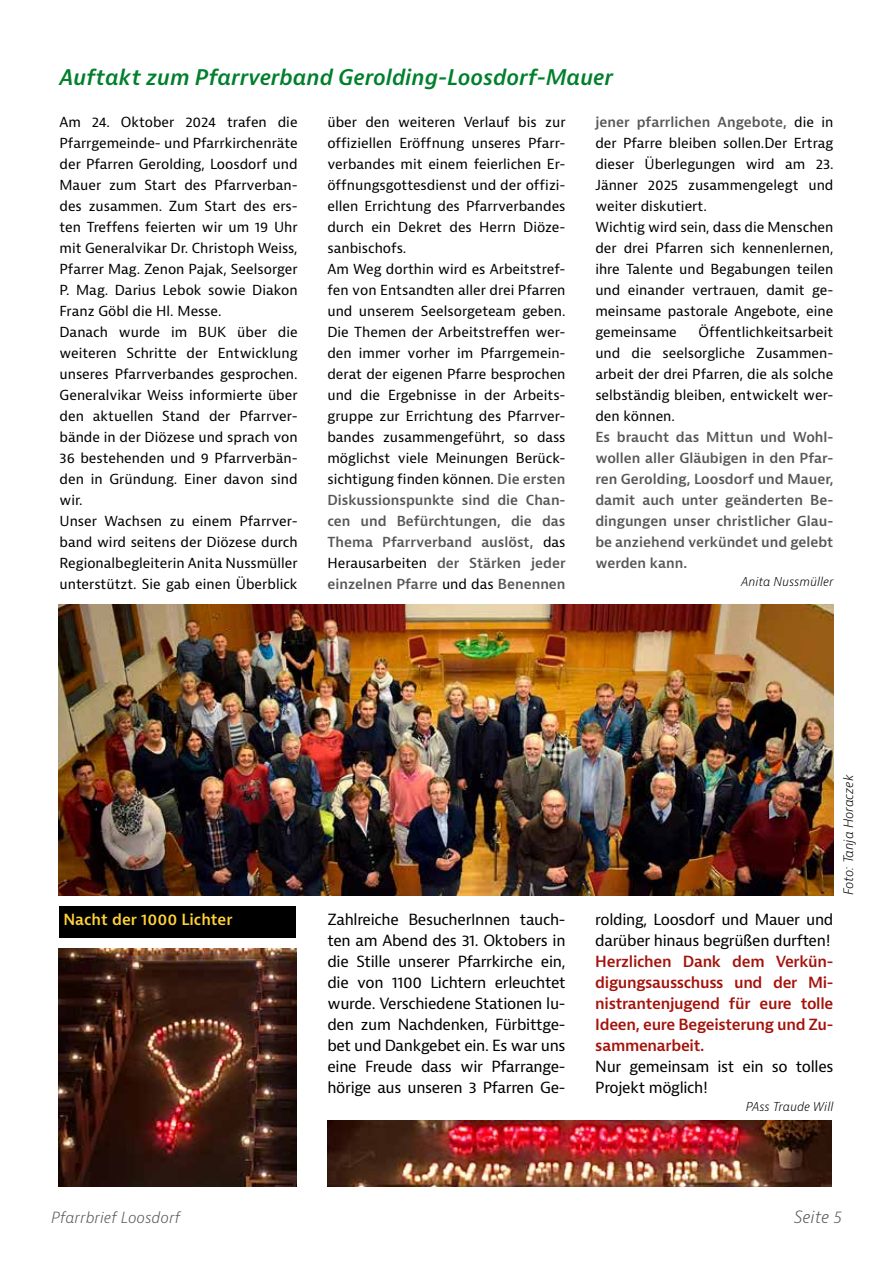
<style>
.page{position:relative;width:893px;height:1263px;background:#fff}
.page>*{position:absolute;margin:0;border:0;box-sizing:border-box;transform-origin:0 0}
.t1{font:italic 600 21px "Bernina Sans";color:#00802c}
.t2{font:italic 300 16.5px "Bernina Sans";color:#575756}
.t3{font:15px/21px "Bernina Sans";letter-spacing:-.02em;color:#000}
.t4{font:600 15px/21px "Bernina Sans";letter-spacing:-.02em;color:#a4120b;text-align:justify}
.t5{font:600 15px "Bernina Sans";color:#ffd239}
.t6{font:italic 300 15px "Bernina Sans";color:#575756}
.t7{font:13.5px/21px "Bernina Sans";color:#000}
.t8{font:600 13.5px/21px "Bernina Sans";color:#575756;text-align:justify}
.t9{font:italic 300 12.75px "Bernina Sans";color:#000}
.t10{font:italic 300 12px "Bernina Sans";color:#000}
.s1{font-weight:600;color:#575756}
</style>
<div class="page">
<img style="left:327px;top:1121px;width:505px;height:65px">
<div style="left:59px;top:906px;width:237px;height:31px;background:#000"></div>
<img style="left:59px;top:948px;width:237px;height:238px">
<img style="left:59px;top:605px;width:774px;height:290px">
<h1 class="t1" style="left:60px;top:63px;width:555px">Auftakt zum Pfarrverband Gerolding-Loosdorf-Mauer</h1>
<p class="t7" style="left:60px;top:111px;width:240px">Am 24. Oktober 2024 trafen die Pfarrgemeinde- und Pfarrkirchenräte der Pfarren Gerolding, Loosdorf und Mauer zum Start des Pfarrverban&shy;des zusammen. Zum Start des ers&shy;ten Treffens feierten wir um 19 Uhr mit Generalvikar Dr. Christoph Weiss, Pfarrer Mag. Zenon Pajak, Seelsorger P. Mag. Darius Lebok sowie Diakon Franz Göbl die Hl. Messe.<br>Danach wurde im BUK über die weiteren Schritte der Entwicklung unseres Pfarrverbandes gesprochen.<br>Generalvikar Weiss informierte über den aktuellen Stand der Pfarrver&shy;bände in der Diözese und sprach von 36 bestehenden und 9 Pfarrverbän&shy;den in Gründung. Einer davon sind wir.<br>Unser Wachsen zu einem Pfarrver&shy;band wird seitens der Diözese durch Regionalbegleiterin Anita Nussmüller unterstützt. Sie gab einen Überblick</p>
<p class="t7" style="left:327px;top:112px;width:240px">über den weiteren Verlauf bis zur offiziellen Eröffnung unseres Pfarr&shy;verbandes mit einem feierlichen Er&shy;öffnungsgottesdienst und der offizi&shy;ellen Errichtung des Pfarrverbandes durch ein Dekret des Herrn Diöze&shy;sanbischofs.<br>Am Weg dorthin wird es Arbeitstref&shy;fen von Entsandten aller drei Pfarren und unserem Seelsorgeteam geben.<br>Die Themen der Arbeitstreffen wer&shy;den immer vorher im Pfarrgemein&shy;derat der eigenen Pfarre besprochen und die Ergebnisse in der Arbeits&shy;gruppe zur Errichtung des Pfarrver&shy;bandes zusammengeführt, so dass möglichst viele Meinungen Berück&shy;sichtigung finden können. <span class="s1">Die ersten Diskussionspunkte sind die Chan&shy;cen und Befürchtungen, die das Thema Pfarrverband auslöst,</span> das Herausarbeiten <span class="s1">der Stärken jeder einzelnen Pfarre</span> und das <span class="s1">Benennen</span></p>
<p class="t7" style="left:595px;top:112px;width:240px"><span class="s1">jener pfarrlichen Angebote,</span> die in der Pfarre bleiben sollen.Der Ertrag dieser Überlegungen wird am 23.<br>Jänner 2025 zusammengelegt und weiter diskutiert.<br>Wichtig wird sein, dass die Menschen der drei Pfarren sich kennenlernen, ihre Talente und Begabungen teilen und einander vertrauen, damit ge&shy;meinsame pastorale Angebote, eine gemeinsame</p>
<p class="t7" style="left:595px;top:322px;width:240px;text-align:justify;text-indent:103px">Öffentlichkeitsarbeit und die seelsorgliche Zusammen&shy;arbeit der drei Pfarren, die als solche selbständig bleiben, entwickelt wer&shy;den können.</p>
<p class="t8" style="left:595px;top:427px;width:240px">Es braucht das Mittun und Wohl&shy;wollen aller Gläubigen in den Pfar&shy;ren Gerolding, Loosdorf und Mauer, damit auch unter geänderten Be&shy;dingungen unser christlicher Glau&shy;be anziehend verkündet und gelebt werden kann.</p>
<p class="t10" style="left:741px;top:574px;width:94px">Anita Nussmüller</p>
<p class="t5" style="left:63px;top:909px;width:171px">Nacht der 1000 Lichter</p>
<p class="t3" style="left:327px;top:909px;width:240px;text-align:justify">Zahlreiche BesucherInnen tauch&shy;ten am Abend des 31. Oktobers in die Stille unserer Pfarrkirche ein, die von 1100 Lichtern erleuchtet wurde. Verschiedene Stationen lu&shy;den zum Nachdenken, Fürbittge&shy;bet und Dankgebet ein. Es war uns eine Freude dass wir Pfarrange&shy;hörige aus unseren 3 Pfarren Ge-</p>
<p class="t3" style="left:595px;top:909px;width:240px">rolding, Loosdorf und Mauer und darüber hinaus begrüßen durften!</p>
<p class="t4" style="left:595px;top:951px;width:240px">Herzlichen Dank dem Verkün&shy;digungsausschuss und der Mi&shy;nistrantenjugend für eure tolle Ideen, eure Begeisterung und Zu&shy;sammenarbeit.</p>
<p class="t3" style="left:595px;top:1056px;width:240px">Nur gemeinsam ist ein so tolles<br>Projekt möglich!</p>
<p class="t10" style="left:746px;top:1099px;width:89px">PAss Traude Will</p>
<p class="t9" style="left:840px;top:895px;width:122px;rotate:-90deg">Foto: Tanja Horaczek</p>
<p class="t6" style="left:51px;top:1207px;width:131px">Pfarrbrief Loosdorf</p>
<p class="t2" style="left:794px;top:1206px;width:50px">Seite 5</p>
</div>
